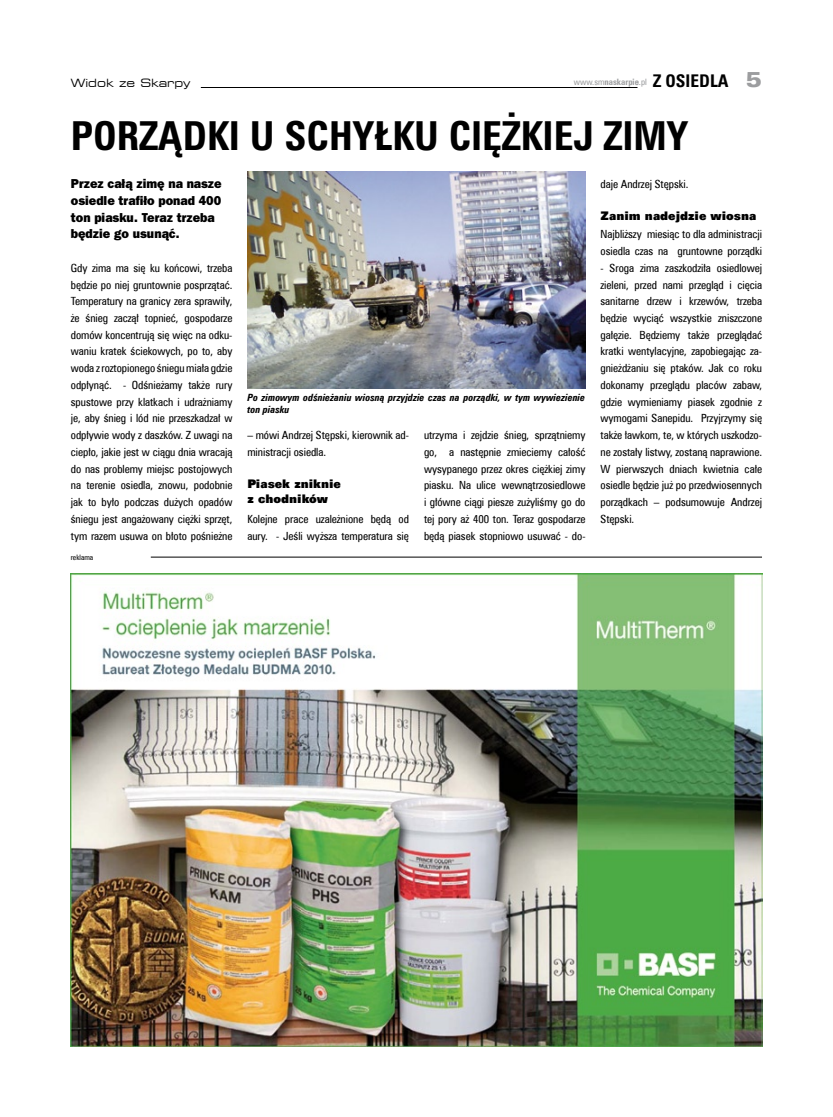
<style>
.page{position:relative;width:833px;height:1117px;background:#fff}
.page>*{position:absolute;margin:0;border:0;box-sizing:border-box;transform-origin:0 0}
.t1{font:700 40px "Zurich Cn EU";color:#000}
.t2{font:800 13px/16.8px "Franklin Gothic Pl";color:#000;scale:.96 1}
.t3{font:11.88px/15px "Zurich X Blk EU";color:#000}
.t4{font:11.25px/16.8px "Zurich Cn EU";letter-spacing:-.005em;color:#000;text-align:justify}
.t5{font:expanded 11.25px "Square 721 BT";color:#000}
.t6{font:italic 700 10px/12px "Zurich Cn EU";color:#000}
.t7{font:8.75px "Zurich Cn EU";color:#9c9d9f}
.t8{font:7.5px "Zurich Cn EU";color:#000}
.s1{font-weight:700}
.s2{font-weight:700;font-size:17.5px;color:#000}
.s3{font-family:"Zurich Blk Ex EU";font-size:21.25px}
</style>
<div class="page">
<hr style="left:201px;top:87px;width:436px;height:1px;background:#000">
<img style="left:71px;top:573px;width:691px;height:472px">
<hr style="left:151px;top:556px;width:611px;height:1px;background:#000">
<img style="left:248px;top:171px;width:337px;height:218px">
<p class="t5" style="left:71px;top:76px;width:121px">Widok ze Skarpy</p>
<p class="t7" style="left:574px;top:76px;width:190px">www.sm<span class="s1">NASKARPIE</span>.pl <span class="s2">Z OSIEDLA</span> <span class="s3">5</span></p>
<h1 class="t1" style="left:71px;top:111px;width:619px">PORZĄDKI U SCHYŁKU CIĘŻKIEJ ZIMY</h1>
<p class="t2" style="left:71px;top:175px;width:159px">Przez całą zimę na nasze osiedle trafiło ponad 400 ton piasku. Teraz trzeba będzie go usunąć.</p>
<p class="t4" style="left:71px;top:259px;width:163px">Gdy zima ma się ku końcowi, trzeba będzie po niej gruntownie posprzątać.<br>Temperatury na granicy zera sprawiły, że śnieg zaczął topnieć, gospodarze domów koncentrują się więc na odku&shy;waniu kratek ściekowych, po to, aby woda z roztopionego śniegu miała gdzie odpłynąć. - Odśnieżamy także rury spustowe przy klatkach i udrażniamy je, aby śnieg i lód nie przeszkadzał w odpływie wody z daszków. Z uwagi na ciepło, jakie jest w ciągu dnia wracają do nas problemy miejsc postojowych na terenie osiedla, znowu, podobnie jak to było podczas dużych opadów śniegu jest angażowany ciężki sprzęt, tym razem usuwa on błoto pośnieżne</p>
<p class="t4" style="left:600px;top:176px;width:89px">daje Andrzej Stępski.</p>
<p class="t3" style="left:600px;top:208px;width:157px">Zanim nadejdzie wiosna</p>
<p class="t4" style="left:600px;top:226px;width:163px">Najbliższy miesiąc to dla administracji osiedla czas na gruntowne porządki</p>
<p class="t4" style="left:600px;top:259px;width:163px">- Sroga zima zaszkodziła osiedlowej zieleni, przed nami przegląd i cięcia sanitarne drzew i krzewów, trzeba będzie wyciąć wszystkie zniszczone gałęzie. Będziemy także przeglądać kratki wentylacyjne, zapobiegając za&shy;gnieżdżaniu się ptaków. Jak co roku dokonamy przeglądu placów zabaw, gdzie wymieniamy piasek zgodnie z wymogami Sanepidu. Przyjrzymy się także ławkom, te, w których uszkodzo&shy;ne zostały listwy, zostaną naprawione.<br>W pierwszych dniach kwietnia całe osiedle będzie już po przedwiosennych porządkach – podsumowuje Andrzej Stępski.</p>
<p class="t6" style="left:248px;top:391px;width:339px">Po zimowym odśnieżaniu wiosną przyjdzie czas na porządki, w tym wywiezienie ton piasku</p>
<p class="t4" style="left:247px;top:426px;width:163px">– mówi Andrzej Stępski, kierownik ad&shy;ministracji osiedla.</p>
<p class="t3" style="left:247px;top:475px;width:95px">Piasek zniknie z chodników</p>
<p class="t4" style="left:247px;top:510px;width:163px">Kolejne prace uzależnione będą od aury. - Jeśli wyższa temperatura się</p>
<p class="t4" style="left:424px;top:426px;width:163px">utrzyma i zejdzie śnieg, sprzątniemy go, a następnie zmieciemy całość wysypanego przez okres ciężkiej zimy piasku. Na ulice wewnątrzosiedlowe i główne ciągi piesze zużyliśmy go do tej pory aż 400 ton. Teraz gospodarze będą piasek stopniowo usuwać - do-</p>
<p class="t8" style="left:71px;top:552px;width:24px">reklama</p>
</div>
